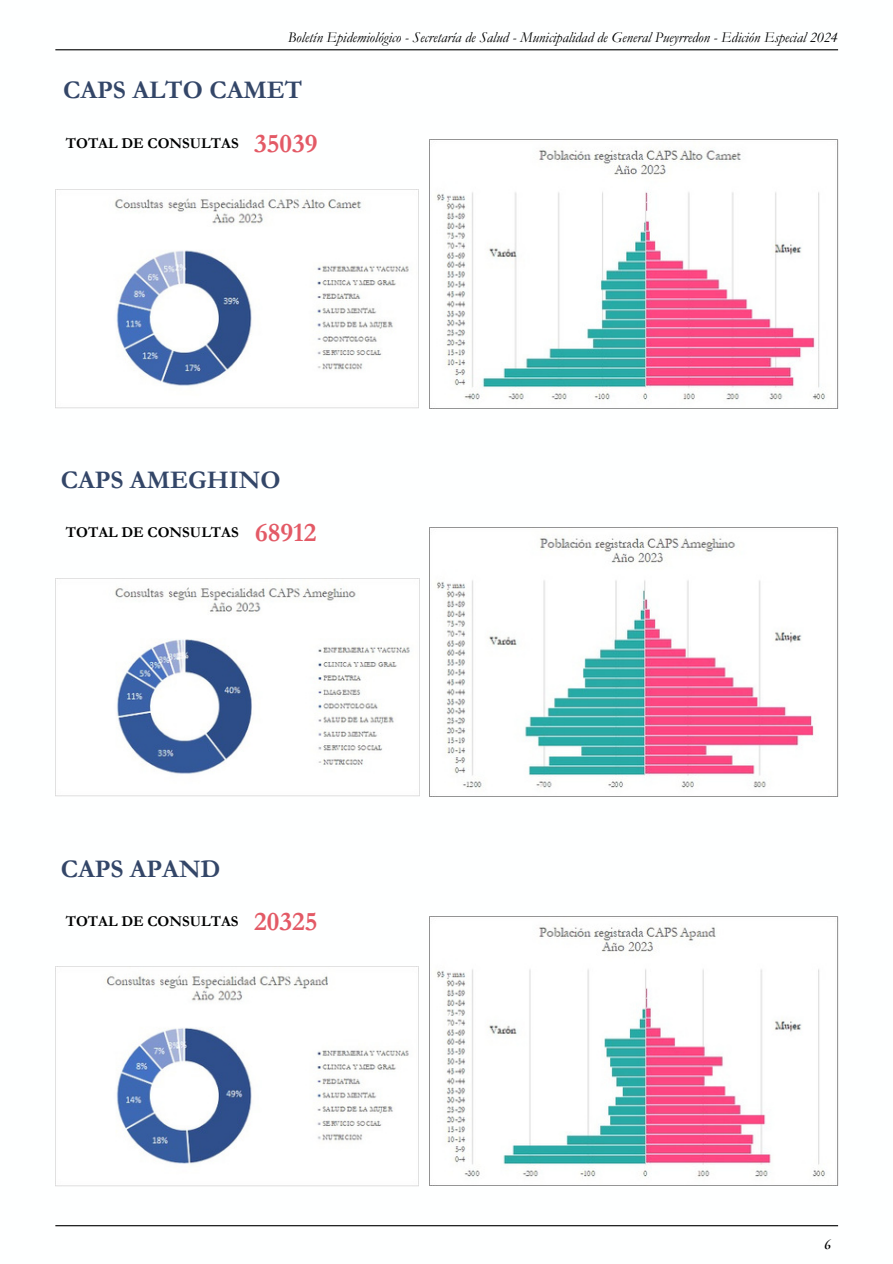
<style>
.page{position:relative;width:893px;height:1264px;background:#fff}
.page>*{position:absolute;margin:0;border:0;box-sizing:border-box;transform-origin:0 0}
.t1{font:700 25.5px "Garamond";color:#334668}
.t2{font:italic 15px "Garamond";color:#000}
.t3{font:700 15px "Garamond";color:#000}
.t4{font:italic 700 15px "Cormorant Garamond";color:#000}
.s1{font-size:27px;color:#e35a66}
</style>
<div class="page">
<hr style="left:55px;top:49px;width:783px;height:1px;background:#000">
<hr style="left:55px;top:1225px;width:783px;height:1px;background:#000">
<img style="left:55px;top:189px;width:364px;height:220px">
<img style="left:429px;top:139px;width:409px;height:269px">
<img style="left:55px;top:578px;width:364px;height:218px">
<img style="left:429px;top:528px;width:409px;height:269px">
<img style="left:55px;top:966px;width:364px;height:220px">
<img style="left:429px;top:916px;width:409px;height:269px">
<p class="t2" style="left:288px;top:29px;width:551px">Boletín Epidemiológico - Secretaría de Salud - Municipalidad de General Pueyrredon - Edición Especial 2024</p>
<h1 class="t1" style="left:63px;top:76px;width:240px">CAPS ALTO CAMET</h1>
<p class="t3" style="left:66px;top:135px;width:253px">TOTAL DE CONSULTAS <span class="s1">35039</span></p>
<h1 class="t1" style="left:61px;top:466px;width:221px">CAPS AMEGHINO</h1>
<p class="t3" style="left:66px;top:524px;width:252px">TOTAL DE CONSULTAS <span class="s1">68912</span></p>
<h1 class="t1" style="left:61px;top:855px;width:161px">CAPS APAND</h1>
<p class="t3" style="left:66px;top:913px;width:253px">TOTAL DE CONSULTAS <span class="s1">20325</span></p>
<p class="t4" style="left:824px;top:1235px;width:8px">6</p>
</div>
